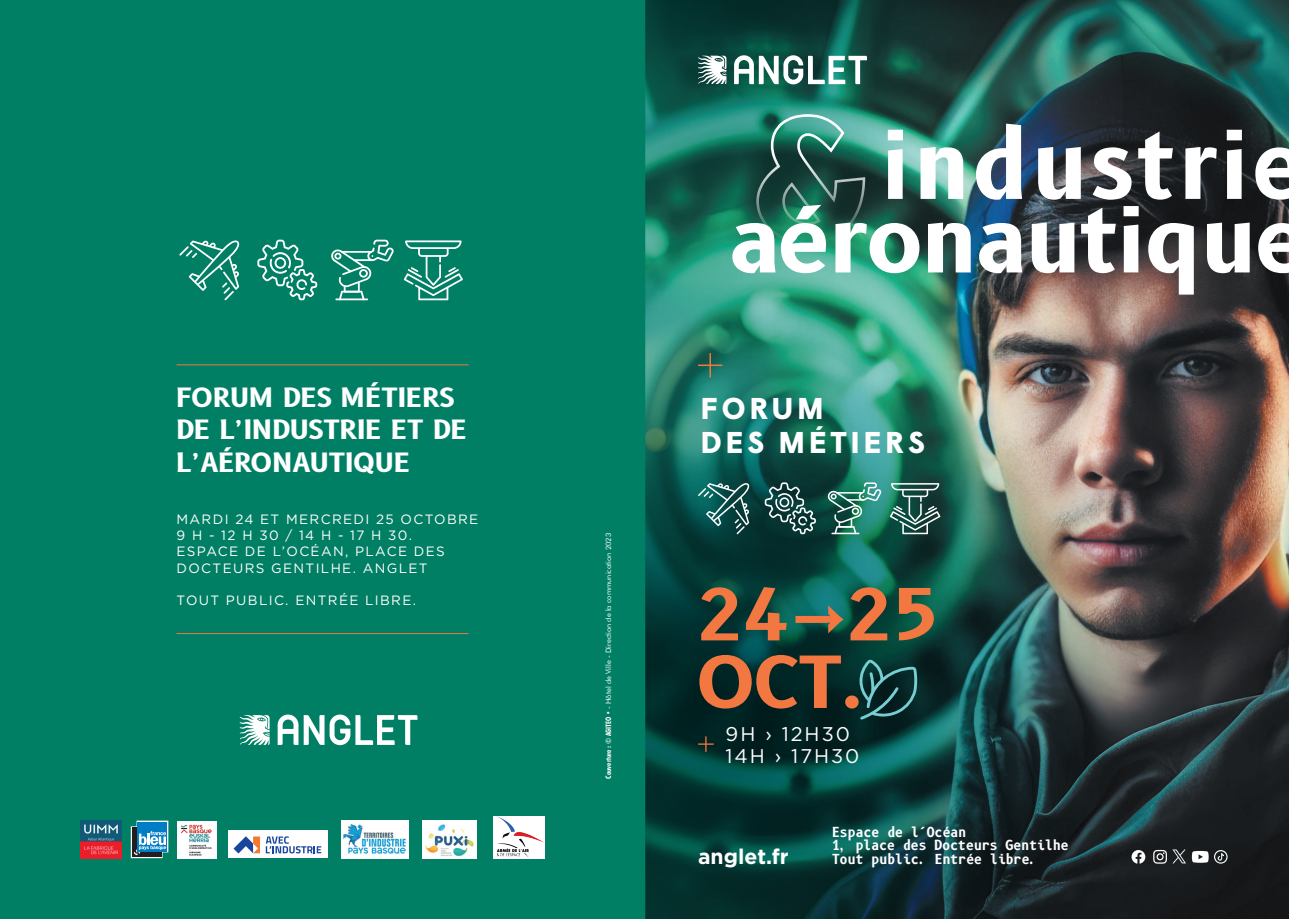
<style>
.page{position:relative;width:1289px;height:919px;background:#fff}
.page>*{position:absolute;margin:0;border:0;box-sizing:border-box;transform-origin:0 0}
.t1{font:700 92.25px "B612";letter-spacing:.05em;color:#fff}
.t2{font:700 88.5px "B612";color:#fff;scale:1.04 1}
.t3{font:700 69.9px "B612";color:#f37740;scale:1.04 1}
.t4{font:700 30.15px/34.2px "Wigrum";letter-spacing:.12em;color:#fff}
.t5{font:700 25.95px/32.4px "B612";color:#fff;scale:1.04 1}
.t6{font:700 21.15px "Gotham";color:#fff}
.t7{font:19.8px/22px "Gotham";letter-spacing:.1em;color:#fff}
.t8{font:13.5px/16.2px "Gotham";letter-spacing:.1em;color:#fff}
.t9{font:700 13.5px/13.5px "B612 Mono";color:#fff;scale:.9 1}
.t10{font:7.5px "Futura BT";color:#fff}
.s1{font-weight:700;font-stretch:condensed}
.s2{font-size:166.05px}
</style>
<div class="page">
<img style="left:645px;top:0;width:643px;height:918px">
<svg style="left:645px;top:0;width:347px;height:233px;background:#1b5c51"></svg>
<img style="left:645px;top:283px;width:452px;height:72px">
<img style="left:645px;top:355px;width:476px;height:563px">
<svg style="left:734px;top:55px;width:133px;height:29px"></svg>
<svg style="left:698px;top:56px;width:28px;height:28px"></svg>
<svg style="left:698px;top:736px;width:15px;height:15px"></svg>
<hr style="left:698px;top:364px;width:24px;height:2px;background:#f37740">
<hr style="left:709px;top:353px;width:2px;height:24px;background:#f37740">
<svg style="left:859px;top:659px;width:58px;height:60px;background:#1d4c4c"></svg>
<svg style="left:698px;top:482px;width:51px;height:52px;background:#2f6a67"></svg>
<svg style="left:764px;top:482px;width:51px;height:52px;background:#375e5b"></svg>
<svg style="left:827px;top:482px;width:54px;height:52px;background:#408a79"></svg>
<svg style="left:889px;top:483px;width:51px;height:51px;background:#437067"></svg>
<svg style="left:1153px;top:849px;width:13px;height:14px"></svg>
<svg style="left:1131px;top:849px;width:14px;height:14px"></svg>
<svg style="left:1191px;top:850px;width:36px;height:13px"></svg>
<svg style="left:1172px;top:849px;width:13px;height:14px"></svg>
<div style="left:0;top:0;width:644px;height:918px;background:#007f64"></div>
<svg style="left:278px;top:714px;width:139px;height:31px"></svg>
<svg style="left:240px;top:715px;width:29px;height:29px"></svg>
<hr style="left:176px;top:364px;width:292px;height:1px;background:#f37740">
<hr style="left:176px;top:633px;width:292px;height:1px;background:#f37740">
<svg style="left:179px;top:240px;width:61px;height:60px"></svg>
<svg style="left:257px;top:240px;width:60px;height:60px"></svg>
<svg style="left:331px;top:240px;width:63px;height:60px"></svg>
<svg style="left:404px;top:240px;width:59px;height:60px"></svg>
<img style="left:80px;top:820px;width:41px;height:38px">
<svg style="left:131px;top:820px;width:37px;height:38px"></svg>
<img style="left:178px;top:821px;width:38px;height:37px">
<div style="left:228px;top:830px;width:99px;height:27px;background:#fff"></div>
<svg style="left:266px;top:836px;width:55px;height:17px"></svg>
<svg style="left:234px;top:836px;width:26px;height:17px"></svg>
<img style="left:341px;top:820px;width:68px;height:38px">
<img style="left:422px;top:820px;width:54px;height:38px">
<div style="left:493px;top:815px;width:51px;height:43px;background:#fff"></div>
<img style="left:493px;top:815px;width:51px;height:42px">
<h3 class="t5" style="left:176px;top:383px;width:281px">FORUM DES MÉTIERS<br>DE L’INDUSTRIE ET DE<br>L’AÉRONAUTIQUE</h3>
<p class="t8" style="left:176px;top:511px;width:303px">MARDI 24 ET MERCREDI 25 OCTOBRE<br>9 H - 12 H 30 / 14 H - 17 H 30.<br>ESPACE DE L’OCÉAN, PLACE DES<br>DOCTEURS GENTILHE. ANGLET</p>
<p class="t8" style="left:176px;top:592px;width:241px">TOUT PUBLIC. ENTRÉE LIBRE.</p>
<p class="t10" style="left:604px;top:778px;width:247px;rotate:-90deg"><span class="s1">Couverture : © AGITEO •</span> - Hôtel de Ville - Direction de la communication 2023</p>
<h1 class="t1" style="left:753px;top:110px;width:553px"><span class="s2">&amp;</span>industrie</h1>
<h2 class="t2" style="left:730px;top:187px;width:556px">aéronautique</h2>
<h3 class="t4" style="left:700px;top:389px;width:226px">FORUM<br>DES MÉTIERS</h3>
<h3 class="t3" style="left:697px;top:573px;width:236px">24→25</h3>
<h3 class="t3" style="left:697px;top:640px;width:162px">OCT.</h3>
<h3 class="t7" style="left:725px;top:722px;width:135px">9H › 12H30<br>14H › 17H30</h3>
<p class="t9" style="left:832px;top:825px;width:264px">Espace de l’Océan<br>1, place des Docteurs Gentilhe</p>
<h3 class="t6" style="left:698px;top:842px;width:92px">anglet.fr</h3>
<p class="t9" style="left:832px;top:852px;width:230px">Tout public. Entrée libre.</p>
</div>
